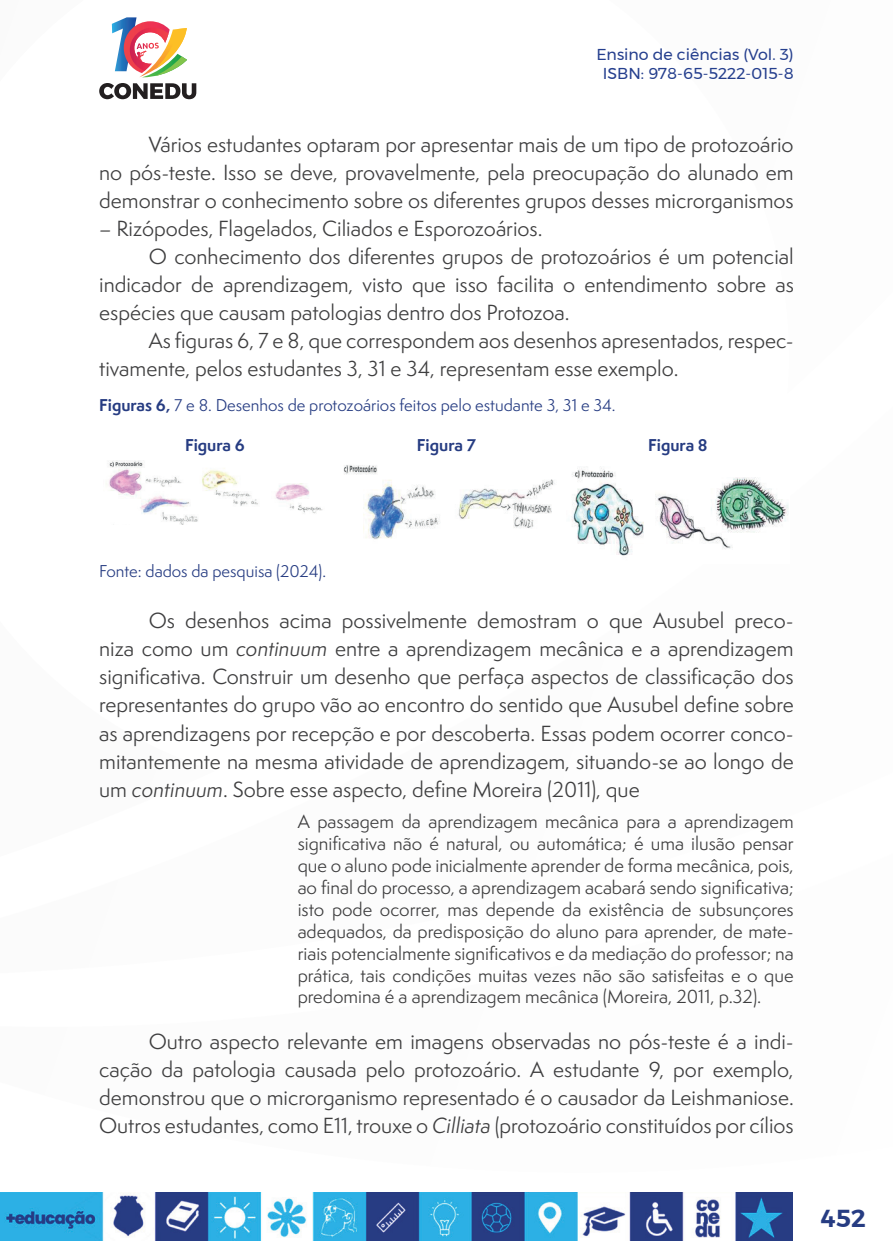
<style>
.page{position:relative;width:893px;height:1241px;background:#fff}
.page>*{position:absolute;margin:0;border:0;box-sizing:border-box;transform-origin:0 0}
.t1{font:600 24.5px "Montserrat";color:#263c82}
._7_CORPO{font:20.12px/28px "Semplicita Pro";color:#3e3e3f;text-align:justify}
._11_CITACAO{font:17.5px/21.9px "Semplicita Pro";color:#3e3e3f;text-align:justify}
._9_LEGENDAS{font:15.75px "Semplicita Pro";color:#263c82}
.t2{font:15.75px/18.9px "Montserrat";color:#253f8e;text-align:center}
._13_FONTES{font:15.75px "Semplicita Pro";color:#263c82}
._9_LEGENDAS-2{font:700 15.75px "Semplicita Pro";color:#263c82}
.s1{font-weight:700}
.s2{font-style:italic}
</style>
<div class="page">
<svg style="left:112px;top:17px;width:75px;height:60px"></svg>
<svg style="left:99px;top:83px;width:97px;height:16px"></svg>
<img style="left:0;top:1192px;width:793px;height:48px">
<img style="left:106px;top:461px;width:217px;height:63px">
<img style="left:343px;top:465px;width:212px;height:74px">
<img style="left:572px;top:468px;width:217px;height:88px">
<p class="t2" style="left:596px;top:45px;width:199px">Ensino de ciências (Vol. 3)<br>ISBN: 978-65-5222-015-8</p>
<p class="_7_CORPO" style="left:99px;top:130px;width:696px;text-indent:50px">Vários estudantes optaram por apresentar mais de um tipo de protozoário no pós-teste. Isso se deve, provavelmente, pela preocupação do alunado em demonstrar o conhecimento sobre os diferentes grupos desses microrganismos</p>
<p class="_7_CORPO" style="left:99px;top:214px;width:445px">– Rizópodes, Flagelados, Ciliados e Esporozoários.</p>
<p class="_7_CORPO" style="left:99px;top:242px;width:696px;text-indent:50px">O conhecimento dos diferentes grupos de protozoários é um potencial indicador de aprendizagem, visto que isso facilita o entendimento sobre as espécies que causam patologias dentro dos Protozoa.</p>
<p class="_7_CORPO" style="left:99px;top:326px;width:696px;text-indent:50px">As figuras 6, 7 e 8, que correspondem aos desenhos apresentados, respec&shy;tivamente, pelos estudantes 3, 31 e 34, representam esse exemplo.</p>
<p class="_9_LEGENDAS" style="left:99px;top:394px;width:518px"><span class="s1">Figuras 6,</span> 7 e 8. Desenhos de protozoários feitos pelo estudante 3, 31 e 34.</p>
<p class="_9_LEGENDAS-2" style="left:185px;top:433px;width:61px">Figura 6</p>
<p class="_9_LEGENDAS-2" style="left:417px;top:433px;width:61px">Figura 7</p>
<p class="_9_LEGENDAS-2" style="left:648px;top:433px;width:61px">Figura 8</p>
<p class="_13_FONTES" style="left:99px;top:559px;width:228px">Fonte: dados da pesquisa (2024).</p>
<p class="_7_CORPO" style="left:99px;top:606px;width:696px;text-indent:50px">Os desenhos acima possivelmente demostram o que Ausubel preco&shy;niza como um <span class="s2">continuum</span> entre a aprendizagem mecânica e a aprendizagem significativa. Construir um desenho que perfaça aspectos de classificação dos representantes do grupo vão ao encontro do sentido que Ausubel define sobre as aprendizagens por recepção e por descoberta. Essas podem ocorrer conco&shy;mitantemente na mesma atividade de aprendizagem, situando-se ao longo de um <span class="s2">continuum</span>. Sobre esse aspecto, define Moreira (2011), que</p>
<p class="_11_CITACAO" style="left:298px;top:810px;width:498px">A passagem da aprendizagem mecânica para a aprendizagem significativa não é natural, ou automática; é uma ilusão pensar que o aluno pode inicialmente aprender de forma mecânica, pois, ao final do processo, a aprendizagem acabará sendo significativa; isto pode ocorrer, mas depende da existência de subsunçores adequados, da predisposição do aluno para aprender, de mate&shy;riais potencialmente significativos e da mediação do professor; na prática, tais condições muitas vezes não são satisfeitas e o que predomina é a aprendizagem mecânica (Moreira, 2011, p.32).</p>
<p class="_7_CORPO" style="left:99px;top:1026px;width:696px;text-indent:50px">Outro aspecto relevante em imagens observadas no pós-teste é a indi&shy;cação da patologia causada pelo protozoário. A estudante 9, por exemplo, demonstrou que o microrganismo representado é o causador da Leishmaniose.<br>Outros estudantes, como E11, trouxe o <span class="s2">Cilliata</span> (protozoário constituídos por cílios</p>
<p class="t1" style="left:821px;top:1198px;width:46px">452</p>
</div>
